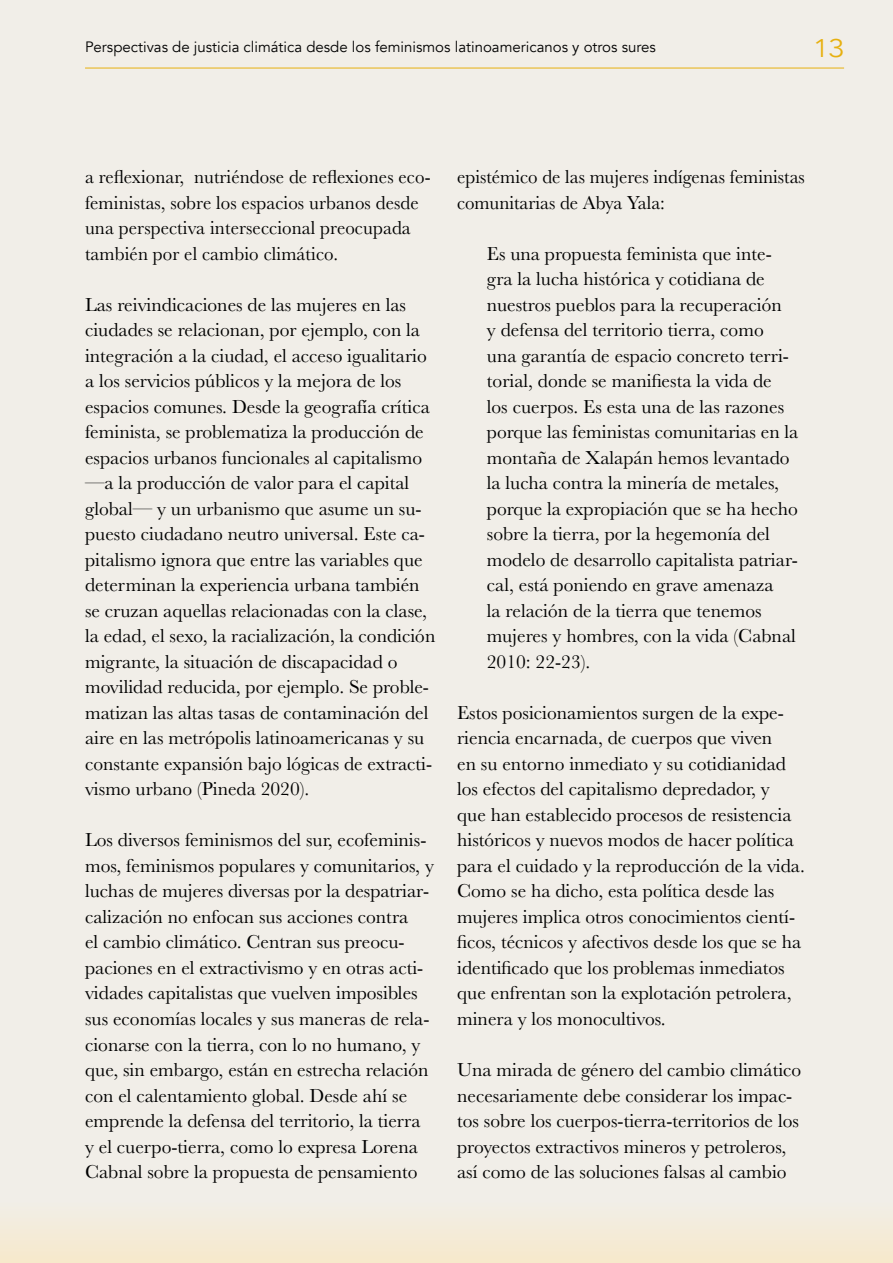
<style>
.page{position:relative;width:893px;height:1263px;background:#f1eee8}
.page>*{position:absolute;margin:0;border:0;box-sizing:border-box;transform-origin:0 0}
.t1{font:300 25.5px "Avenir";color:#e7b00f;scale:1.2 1}
.t2{font:19.5px/25.5px "Baskerville";color:#000}
.t3{font:15px "Avenir";color:#000}
</style>
<div class="page">
<hr style="left:85px;top:68px;width:759px;height:1px;background:#e7b00f">
<div style="left:0;top:1200px;width:893px;height:63px;background:linear-gradient(to right,#f4ebd9,#f4ebd9)"></div>
<p class="t3" style="left:85px;top:38px;width:572px">Perspectivas de justicia climática desde los feminismos latinoamericanos y otros sures</p>
<h1 class="t1" style="left:813px;top:34px;width:27px">13</h1>
<p class="t2" style="left:85px;top:164px;width:347px">a reflexionar, nutriéndose de reflexiones eco&shy;feministas, sobre los espacios urbanos desde una perspectiva interseccional preocupada también por el cambio climático.</p>
<p class="t2" style="left:85px;top:292px;width:352px">Las reivindicaciones de las mujeres en las ciudades se relacionan, por ejemplo, con la integración a la ciudad, el acceso igualitario a los servicios públicos y la mejora de los espacios comunes. Desde la geografía crítica feminista, se problematiza la producción de espacios urbanos funcionales al capitalismo —a la producción de valor para el capital global— y un urbanismo que asume un su&shy;puesto ciudadano neutro universal. Este ca&shy;pitalismo ignora que entre las variables que determinan la experiencia urbana también se cruzan aquellas relacionadas con la clase, la edad, el sexo, la racialización, la condición migrante, la situación de discapacidad o movilidad reducida, por ejemplo. Se proble&shy;matizan las altas tasas de contaminación del aire en las metrópolis latinoamericanas y su constante expansión bajo lógicas de extracti&shy;vismo urbano (Pineda 2020).</p>
<p class="t2" style="left:85px;top:828px;width:350px">Los diversos feminismos del sur, ecofeminis&shy;mos, feminismos populares y comunitarios, y luchas de mujeres diversas por la despatriar&shy;calización no enfocan sus acciones contra<br>el cambio climático. Centran sus preocu&shy;paciones en el extractivismo y en otras acti&shy;vidades capitalistas que vuelven imposibles sus economías locales y sus maneras de rela&shy;cionarse con la tierra, con lo no humano, y que, sin embargo, están en estrecha relación con el calentamiento global. Desde ahí se emprende la defensa del territorio, la tierra y el cuerpo-tierra, como lo expresa Lorena Cabnal sobre la propuesta de pensamiento</p>
<p class="t2" style="left:457px;top:164px;width:349px">epistémico de las mujeres indígenas feministas comunitarias de Abya Yala:</p>
<p class="t2" style="left:487px;top:241px;width:313px">Es una propuesta feminista que inte&shy;gra la lucha histórica y cotidiana de nuestros pueblos para la recuperación<br>y defensa del territorio tierra, como<br>una garantía de espacio concreto terri&shy;torial, donde se manifiesta la vida de<br>los cuerpos. Es esta una de las razones porque las feministas comunitarias en la montaña de Xalapán hemos levantado la lucha contra la minería de metales, porque la expropiación que se ha hecho sobre la tierra, por la hegemonía del modelo de desarrollo capitalista patriar&shy;cal, está poniendo en grave amenaza<br>la relación de la tierra que tenemos mujeres y hombres, con la vida (Cabnal 2010: 22-23).</p>
<p class="t2" style="left:457px;top:700px;width:349px">Estos posicionamientos surgen de la expe&shy;riencia encarnada, de cuerpos que viven<br>en su entorno inmediato y su cotidianidad los efectos del capitalismo depredador, y<br>que han establecido procesos de resistencia históricos y nuevos modos de hacer política para el cuidado y la reproducción de la vida.<br>Como se ha dicho, esta política desde las mujeres implica otros conocimientos cientí&shy;ficos, técnicos y afectivos desde los que se ha identificado que los problemas inmediatos que enfrentan son la explotación petrolera, minera y los monocultivos.</p>
<p class="t2" style="left:457px;top:1057px;width:346px">Una mirada de género del cambio climático necesariamente debe considerar los impac&shy;tos sobre los cuerpos-tierra-territorios de los proyectos extractivos mineros y petroleros, así como de las soluciones falsas al cambio</p>
</div>
